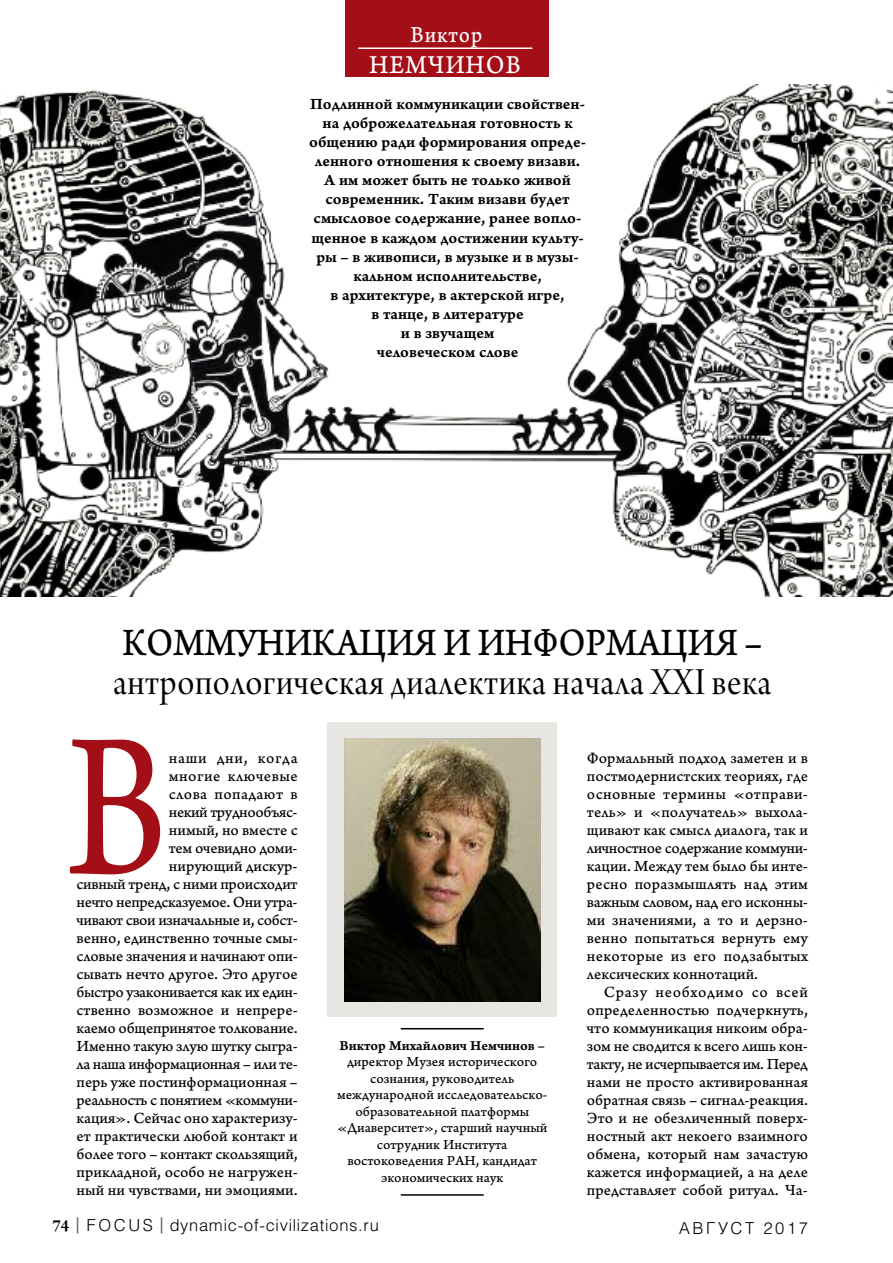
<style>
.page{position:relative;width:893px;height:1263px;background:#fff}
.page>*{position:absolute;margin:0;border:0;box-sizing:border-box;transform-origin:0 0}
.t1{font:215.55px "Arno Pro Sm Text";color:#a40e16;scale:.8 1}
.t2{font:40.5px "Arno Pro Display";letter-spacing:.02em;color:#000;scale:.91 1}
.t3{font:40.5px "Arno Pro Caption";letter-spacing:-.01em;color:#000;scale:.88 1}
.t4{font:27px "Arno Pro Caption";letter-spacing:.04em;color:#fff;scale:.91 1}
.t5{font:24px "Arno Pro Caption";letter-spacing:.04em;color:#fff;scale:.91 1}
.t6{font:16.5px/19px "Arno Pro Smbd Caption";color:#000;text-align:center}
.t7{font:300 16.5px "Helios";letter-spacing:.045em;color:#000}
.t8{font:300 16.5px "Helios";letter-spacing:.155em;color:#000}
.t9{font:16.2px/18px "Arno Pro Caption";letter-spacing:-.005em;color:#000;text-align:justify}
.t10{font:14.4px/16.5px "Arno Pro Caption";color:#000;text-align:center}
.t11{font:14.4px "Arno Pro Smbd Caption";color:#000}
.s1{font-family:"Arno Pro";font-weight:600;font-size:18px}
.s2{font-weight:400;font-size:21px;color:#60534f}
</style>
<div class="page">
<div style="left:327px;top:722px;width:230px;height:295px;background:#e8e6e3"></div>
<img style="left:344px;top:738px;width:196px;height:263px">
<hr style="left:401px;top:1028px;width:83px;height:1px;background:#000">
<hr style="left:401px;top:1194px;width:83px;height:2px;background:#000">
<img style="left:0;top:84px;width:893px;height:512px">
<div style="left:345px;top:0;width:203px;height:77px;background:#a40e16"></div>
<hr style="left:358px;top:47px;width:174px;height:2px;background:#fff">
<h3 class="t5" style="left:411px;top:27px;width:80px">Виктор</h3>
<h3 class="t4" style="left:369px;top:55px;width:168px">НЕМЧИНОВ</h3>
<p class="t6" style="left:309px;top:96px;width:278px">Подлинной коммуникации свойствен&shy;на доброжелательная готовность к общению ради формирования опреде&shy;ленного отношения к своему визави.<br>А им может быть не только живой современник. Таким визави будет смысловое содержание, ранее вопло&shy;щенное в каждом достижении культу&shy;ры – в живописи, в музыке и в музы&shy;кальном исполнительстве,<br>в архитектуре, в актерской игре,<br>в танце, в литературе<br>и в звучащем<br>человеческом слове</p>
<h2 class="t3" style="left:122px;top:628px;width:729px">КОММУНИКАЦИЯ И ИНФОРМАЦИЯ –</h2>
<h2 class="t2" style="left:113px;top:666px;width:725px">антропологическая диалектика начала XXI века</h2>
<h1 class="t1" style="left:67px;top:729px;width:128px">В</h1>
<p class="t9" style="left:77px;top:750px;width:223px;text-align:right">наши дни, когда<br>многие ключевые<br>слова попадают в<br>некий труднообъяс-<br>нимый, но вместе с<br>тем очевидно доми-<br>нирующий дискур-<br>сивный тренд, с ними происходит нечто непредсказуемое. Они утра&shy;чивают свои изначальные и, собст&shy;венно, единственно точные смы&shy;словые значения и начинают опи&shy;сывать нечто другое. Это другое быстро узаконивается как их един&shy;ственно возможное и непрере&shy;каемо общепринятое толкование.<br>Именно такую злую шутку сыгра&shy;ла наша информационная – или те&shy;перь уже постинформационная – реальность с понятием «коммуни&shy;кация». Сейчас оно характеризу&shy;ет практически любой контакт и более того – контакт скользящий, прикладной, особо не нагружен&shy;ный ни чувствами, ни эмоциями.</p>
<p class="t9" style="left:587px;top:750px;width:223px">Формальный подход заметен и в постмодернистских теориях, где основные термины «отправи&shy;тель» и «получатель» выхола&shy;щивают как смысл диалога, так и личностное содержание коммуни&shy;кации. Между тем было бы инте&shy;ресно поразмышлять над этим важным словом, над его исконны&shy;ми значениями, а то и дерзно&shy;венно попытаться вернуть ему некоторые из его подзабытых лексических коннотаций.</p>
<p class="t9" style="left:587px;top:984px;width:223px;text-indent:17px">Сразу необходимо со всей определенностью подчеркнуть, что коммуникация никоим обра&shy;зом не сводится к всего лишь кон&shy;такту, не исчерпывается им. Перед нами не просто активированная обратная связь – сигнал-реакция.<br>Это и не обезличенный поверх&shy;ностный акт некоего взаимного обмена, который нам зачастую кажется информацией, а на деле представляет собой ритуал. Ча-</p>
<p class="t11" style="left:339px;top:1040px;width:207px">Виктор Михайлович Немчинов –</p>
<p class="t10" style="left:337px;top:1055px;width:212px">директор Музея исторического сознания, руководитель международной исследовательско&shy;образовательной платформы «Диаверситет», старший научный сотрудник Института востоковедения РАН, кандидат экономических наук</p>
<p class="t7" style="left:52px;top:1219px;width:328px"><span class="s1">74</span> <span class="s2">|</span> F O C U S <span class="s2">|</span> dynamic-of-civilizations.ru</p>
<p class="t8" style="left:679px;top:1222px;width:130px">АВГУСТ 2017</p>
</div>
